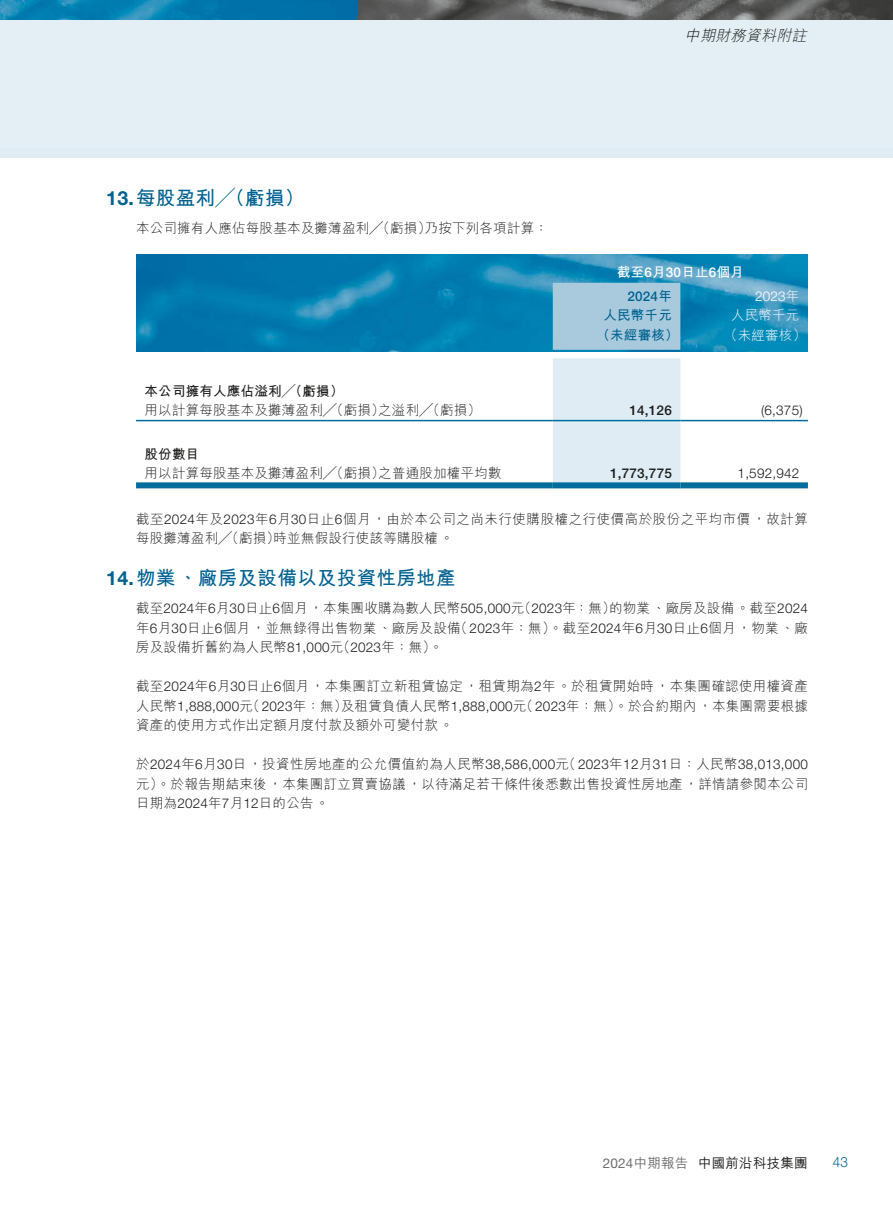
<style>
.page{position:relative;width:893px;height:1212px;background:#fff}
.page>*{position:absolute;margin:0;border:0;box-sizing:border-box;transform-origin:0 0}
.t1{font:700 19.5px "M Hei HK";letter-spacing:.015em;color:#006291}
.t2{font:italic 300 15px "M Hei HK";color:#1c1c1b}
.t3{font:300 14.25px "Helvetica Neue LT Pro";color:#006291;scale:.95 1}
.t4{font:300 13.5px/19.5px "M Hei HK";letter-spacing:.015em;color:#1c1c1b;text-align:justify}
.t5{font:300 13.5px "Helvetica Neue LT Pro";letter-spacing:.02em;color:#1c1c1b}
.t6{font:300 13.5px/19.5px "M Hei HK";letter-spacing:.04em;color:#1c1c1b}
.t7{font:700 13.5px "M Hei HK";letter-spacing:.015em;color:#1c1c1b}
.t8{font:500 13.5px "M Hei HK";letter-spacing:.015em;color:#1c1c1b}
.t9{font:500 13.5px "Helvetica Neue LT Pro";letter-spacing:.015em;color:#1c1c1b}
.t10{font:700 13.5px "M Hei HK";color:#fff}
.t11{font:700 13.5px "M Hei HK";letter-spacing:.015em;color:#006291}
.t12{font:300 13.5px "M Hei HK";letter-spacing:.015em;color:#fff}
.t13{font:500 13.5px "Helvetica Neue LT Pro";color:#006291}
.t14{font:300 13.5px "Helvetica Neue LT Pro";color:#fff}
.s1{font-family:"Helvetica Neue LT Pro"}
.s2{font-family:"Helvetica Neue LT Pro";font-weight:500}
.s3{font-family:"M Hei HK";font-weight:700}
.s4{font-family:"M Hei HK"}
.s5{font-family:"Helvetica Neue LT Pro";font-weight:400;color:#6f6f6f}
.s6{color:#6f6f6f}
</style>
<div class="page">
<div style="left:0;top:3px;width:893px;height:155px;background:#e0ecf3"></div>
<img style="left:0;top:19px;width:893px;height:1px">
<img style="left:0;top:0;width:357px;height:19px">
<svg style="left:357px;top:0;width:536px;height:19px;background:#606060"></svg>
<img style="left:136px;top:254px;width:672px;height:98px">
<div style="left:553px;top:283px;width:127px;height:67px;background:#a9cadc"></div>
<div style="left:553px;top:358px;width:127px;height:124px;background:#e0ecf3"></div>
<hr style="left:136px;top:420px;width:417px;height:1px;background:#006d9e">
<hr style="left:553px;top:420px;width:127px;height:1px;background:#006d9e">
<hr style="left:680px;top:420px;width:128px;height:1px;background:#006d9e">
<div style="left:136px;top:482px;width:417px;height:6px;background:#006d9e"></div>
<div style="left:553px;top:482px;width:127px;height:6px;background:#006d9e"></div>
<div style="left:680px;top:482px;width:128px;height:6px;background:#006d9e"></div>
<h1 class="t1" style="left:106px;top:184px;width:200px"><span class="s1">13.</span> 每股盈利╱（虧損）</h1>
<p class="t4" style="left:136px;top:218px;width:413px">本公司擁有人應佔每股基本及攤薄盈利╱（虧損）乃按下列各項計算：</p>
<p class="t2" style="left:685px;top:25px;width:128px">中期財務資料附註</p>
<p class="t10" style="left:617px;top:262px;width:128px">截至<span class="s2">6</span>月<span class="s2">30</span>日止<span class="s2">6</span>個月</p>
<p class="t13" style="left:627px;top:288px;width:46px">2024<span class="s3">年</span></p>
<p class="t14" style="left:755px;top:287px;width:46px">2023<span class="s4">年</span></p>
<p class="t11" style="left:603px;top:305px;width:70px">人民幣千元</p>
<p class="t12" style="left:731px;top:306px;width:70px">人民幣千元</p>
<p class="t11" style="left:596px;top:325px;width:84px">（未經審核）</p>
<p class="t12" style="left:724px;top:325px;width:84px">（未經審核）</p>
<p class="t7" style="left:145px;top:381px;width:200px">本公司擁有人應佔溢利╱（虧損）</p>
<p class="t4" style="left:145px;top:400px;width:338px">用以計算每股基本及攤薄盈利╱（虧損）之溢利╱（虧損）</p>
<p class="t9" style="left:629px;top:402px;width:44px">14,126</p>
<p class="t5" style="left:761px;top:402px;width:43px">(6,375)</p>
<p class="t7" style="left:145px;top:444px;width:56px">股份數目</p>
<p class="t4" style="left:145px;top:463px;width:358px">用以計算每股基本及攤薄盈利╱（虧損）之普通股加權平均數</p>
<p class="t9" style="left:610px;top:465px;width:63px">1,773,775</p>
<p class="t5" style="left:738px;top:465px;width:63px">1,592,942</p>
<p class="t6" style="left:136px;top:509px;width:673px">截至<span class="s1">2024</span>年及<span class="s1">2023</span>年<span class="s1">6</span>月<span class="s1">30</span>日止<span class="s1">6</span>個月，由於本公司之尚未行使購股權之行使價高於股份之平均市價，故計算每股攤薄盈利╱（虧損）時並無假設行使該等購股權。</p>
<h1 class="t1" style="left:106px;top:564px;width:351px"><span class="s1">14.</span> 物業、廠房及設備以及投資性房地產</h1>
<p class="t4" style="left:136px;top:598px;width:673px">截至<span class="s1">2024</span>年<span class="s1">6</span>月<span class="s1">30</span>日止<span class="s1">6</span>個月，本集團收購為數人民幣<span class="s1">505,000</span>元（<span class="s1">2023</span>年：無）的物業、廠房及設備。截至<span class="s1">2024</span>年<span class="s1">6</span>月<span class="s1">30</span>日止<span class="s1">6</span>個月，並無錄得出售物業、廠房及設備（<span class="s1">2023</span>年：無）。截至<span class="s1">2024</span>年<span class="s1">6</span>月<span class="s1">30</span>日止<span class="s1">6</span>個月，物業、廠房及設備折舊約為人民幣<span class="s1">81,000</span>元（<span class="s1">2023</span>年：無）。</p>
<p class="t4" style="left:136px;top:676px;width:673px">截至<span class="s1">2024</span>年<span class="s1">6</span>月<span class="s1">30</span>日止<span class="s1">6</span>個月，本集團訂立新租賃協定，租賃期為<span class="s1">2</span>年。於租賃開始時，本集團確認使用權資產人民幣<span class="s1">1,888,000</span>元（<span class="s1">2023</span>年：無）及租賃負債人民幣<span class="s1">1,888,000</span>元（<span class="s1">2023</span>年：無）。於合約期內，本集團需要根據資產的使用方式作出定額月度付款及額外可變付款。</p>
<p class="t5" style="left:136px;top:756px;width:673px"><span class="s4">於</span>2024<span class="s4">年</span>6<span class="s4">月</span>30<span class="s4">日，投資性房地產的公允價值約為人民幣</span>38,586,000<span class="s4">元（</span>2023<span class="s4">年</span>12<span class="s4">月</span>31<span class="s4">日：人民幣</span>38,013,000</p>
<p class="t4" style="left:136px;top:774px;width:674px">元）。於報告期結束後，本集團訂立買賣協議，以待滿足若干條件後悉數出售投資性房地產，詳情請參閱本公司日期為<span class="s1">2024</span>年<span class="s1">7</span>月<span class="s1">12</span>日的公告。</p>
<p class="t8" style="left:603px;top:1153px;width:206px"><span class="s5">2024</span><span class="s6">中期報告</span> 中國前沿科技集團</p>
<p class="t3" style="left:833px;top:1153px;width:18px">43</p>
</div>
